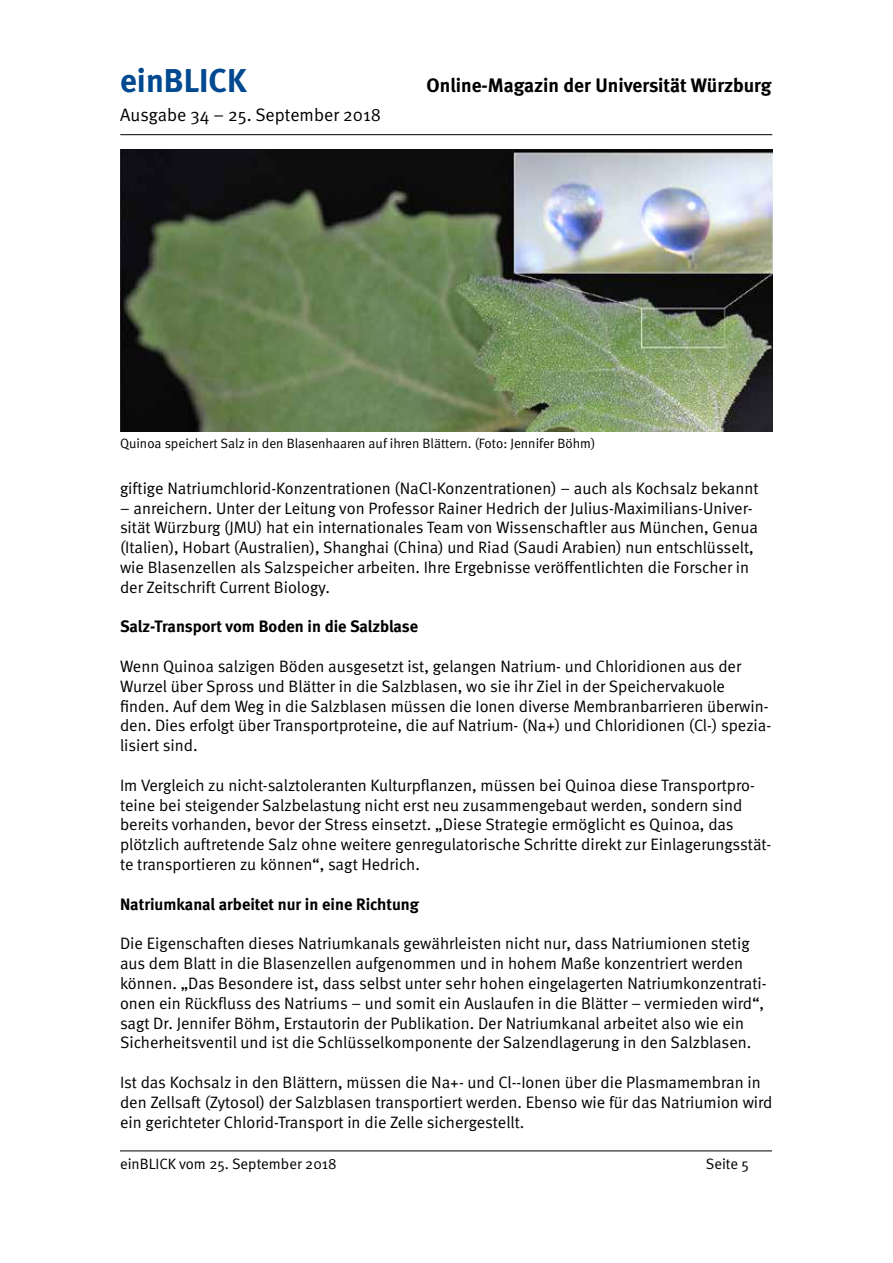
<style>
.page{position:relative;width:893px;height:1263px;background:#fff}
.page>*{position:absolute;margin:0;border:0;box-sizing:border-box;transform-origin:0 0}
.t1{font:700 33px "Meta";color:#004990}
.t2{font:700 19.5px "Meta";color:#000}
.t3{font:18px "Meta Normal";color:#000}
.t4{font:16.5px/19.8px "Meta Normal";color:#000}
.t5{font:700 16.5px "Meta";color:#000}
.t6{font:15px "Meta Normal";color:#000}
.t7{font:13.5px "Meta Normal";color:#000}
</style>
<div class="page">
<hr style="left:120px;top:134px;width:652px;height:1px;background:#000">
<hr style="left:120px;top:1150px;width:652px;height:1px;background:#000">
<img style="left:120px;top:149px;width:653px;height:282px">
<h1 class="t1" style="left:120px;top:61px;width:128px">einBLICK</h1>
<p class="t2" style="left:427px;top:74px;width:346px">Online-Magazin der Universität Würzburg</p>
<p class="t3" style="left:120px;top:105px;width:262px">Ausgabe 34 – 25. September 2018</p>
<p class="t7" style="left:120px;top:435px;width:477px">Quinoa speichert Salz in den Blasenhaaren auf ihren Blättern. (Foto: Jennifer Böhm)</p>
<p class="t4" style="left:120px;top:478px;width:640px">giftige Natriumchlorid-Konzentrationen (NaCl-Konzentrationen) – auch als Kochsalz bekannt</p>
<p class="t4" style="left:120px;top:498px;width:640px">– anreichern. Unter der Leitung von Professor Rainer Hedrich der Julius-Maximilians-Univer&shy;sität Würzburg (JMU) hat ein internationales Team von Wissenschaftler aus München, Genua (Italien), Hobart (Australien), Shanghai (China) und Riad (Saudi Arabien) nun entschlüsselt, wie Blasenzellen als Salzspeicher arbeiten. Ihre Ergebnisse veröffentlichten die Forscher in der Zeitschrift Current Biology.</p>
<p class="t5" style="left:120px;top:617px;width:300px">Salz-Transport vom Boden in die Salzblase</p>
<p class="t4" style="left:120px;top:656px;width:653px">Wenn Quinoa salzigen Böden ausgesetzt ist, gelangen Natrium- und Chloridionen aus der Wurzel über Spross und Blätter in die Salzblasen, wo sie ihr Ziel in der Speichervakuole finden. Auf dem Weg in die Salzblasen müssen die Ionen diverse Membranbarrieren überwin&shy;den. Dies erfolgt über Transportproteine, die auf Natrium- (Na+) und Chloridionen (Cl-) spezia&shy;lisiert sind.</p>
<p class="t4" style="left:120px;top:775px;width:653px">Im Vergleich zu nicht-salztoleranten Kulturpflanzen, müssen bei Quinoa diese Transportpro&shy;teine bei steigender Salzbelastung nicht erst neu zusammengebaut werden, sondern sind bereits vorhanden, bevor der Stress einsetzt. „Diese Strategie ermöglicht es Quinoa, das plötzlich auftretende Salz ohne weitere genregulatorische Schritte direkt zur Einlagerungsstät&shy;te transportieren zu können“, sagt Hedrich.</p>
<p class="t5" style="left:120px;top:894px;width:300px">Natriumkanal arbeitet nur in eine Richtung</p>
<p class="t4" style="left:120px;top:933px;width:648px">Die Eigenschaften dieses Natriumkanals gewährleisten nicht nur, dass Natriumionen stetig aus dem Blatt in die Blasenzellen aufgenommen und in hohem Maße konzentriert werden können. „Das Besondere ist, dass selbst unter sehr hohen eingelagerten Natriumkonzentrati&shy;onen ein Rückfluss des Natriums – und somit ein Auslaufen in die Blätter – vermieden wird“, sagt Dr. Jennifer Böhm, Erstautorin der Publikation. Der Natriumkanal arbeitet also wie ein Sicherheitsventil und ist die Schlüsselkomponente der Salzendlagerung in den Salzblasen.</p>
<p class="t4" style="left:120px;top:1072px;width:654px">Ist das Kochsalz in den Blättern, müssen die Na+- und Cl--Ionen über die Plasmamembran in den Zellsaft (Zytosol) der Salzblasen transportiert werden. Ebenso wie für das Natriumion wird ein gerichteter Chlorid-Transport in die Zelle sichergestellt.</p>
<p class="t6" style="left:120px;top:1155px;width:218px">einBLICK vom 25. September 2018</p>
<p class="t6" style="left:706px;top:1155px;width:45px">Seite 5</p>
</div>
